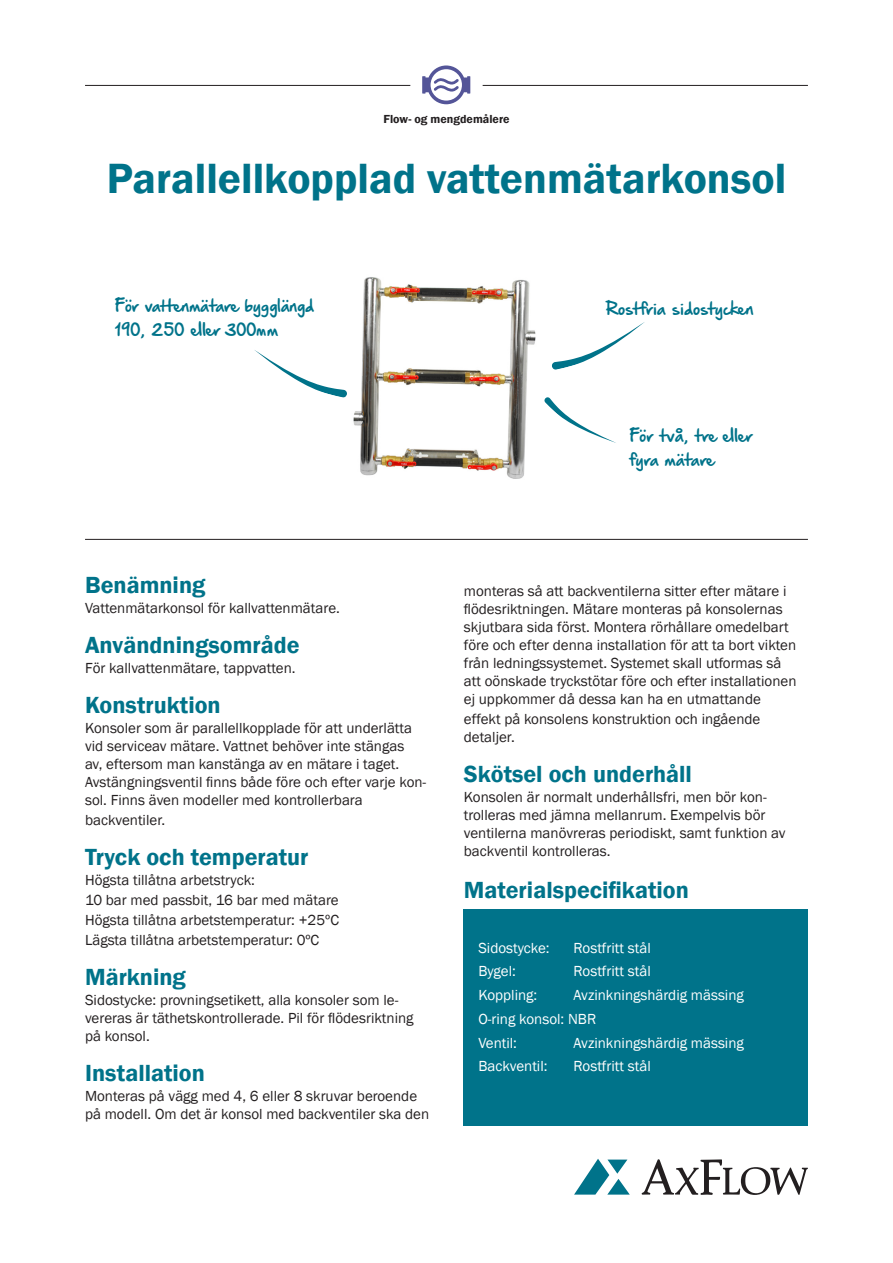
<style>
.page{position:relative;width:893px;height:1263px;background:#fff}
.page>*{position:absolute;margin:0;border:0;box-sizing:border-box;transform-origin:0 0}
.Head{font:600 43.5px "Franklin Gothic";color:#00738a}
.Datablad-avsnittsove{font:600 24px "Franklin Gothic";color:#00738a}
.Datablad-avsnitt{font:21px/24px "Hand Of Sean Pro";color:#00738a}
.Datablad-avsnitt-2{font:15px/18px "Franklin Gothic";color:#231f20}
.Datablad-faktaboks-p{font:15px "Franklin Gothic";color:#fff}
.Datablad-avsnittsove-2{font:600 12px "Franklin Gothic";color:#231f20}
</style>
<div class="page">
<hr style="left:85px;top:539px;width:723px;height:1px;background:#231f20">
<hr style="left:483px;top:85px;width:325px;height:1px;background:#231f20">
<hr style="left:85px;top:85px;width:325px;height:1px;background:#231f20">
<div style="left:463px;top:909px;width:345px;height:217px;background:#00738a"></div>
<svg style="left:574px;top:1159px;width:56px;height:35px"></svg>
<svg style="left:642px;top:1159px;width:166px;height:36px"></svg>
<svg style="left:422px;top:65px;width:48px;height:39px"></svg>
<img style="left:353px;top:277px;width:183px;height:202px">
<svg style="left:544px;top:397px;width:72px;height:46px"></svg>
<svg style="left:552px;top:322px;width:93px;height:48px"></svg>
<svg style="left:254px;top:350px;width:93px;height:48px"></svg>
<p class="Datablad-avsnittsove-2" style="left:383px;top:112px;width:128px">Flow- og mengdemålere</p>
<p class="Head" style="left:107px;top:152px;width:681px">Parallellkopplad vattenmätarkonsol</p>
<p class="Datablad-avsnitt" style="left:115px;top:293px;width:201px">För vattenmätare bygglängd<br>190, 250 eller 300mm</p>
<p class="Datablad-avsnitt" style="left:605px;top:296px;width:150px">Rostfria sidostycken</p>
<p class="Datablad-avsnitt" style="left:629px;top:422px;width:125px">För två, tre eller fyra mätare</p>
<p class="Datablad-avsnittsove" style="left:85px;top:570px;width:122px">Benämning</p>
<p class="Datablad-avsnitt-2" style="left:85px;top:599px;width:256px">Vattenmätarkonsol för kallvattenmätare.</p>
<p class="Datablad-avsnittsove" style="left:85px;top:630px;width:216px">Användningsområde</p>
<p class="Datablad-avsnitt-2" style="left:85px;top:659px;width:212px">För kallvattenmätare, tappvatten.</p>
<p class="Datablad-avsnittsove" style="left:85px;top:690px;width:137px">Konstruktion</p>
<p class="Datablad-avsnitt-2" style="left:85px;top:719px;width:343px">Konsoler som är parallellkopplade för att underlätta vid serviceav mätare. Vattnet behöver inte stängas<br>av, eftersom man kanstänga av en mätare i taget.<br>Avstängningsventil finns både före och efter varje kon&shy;sol. Finns även modeller med kontrollerbara</p>
<p class="Datablad-avsnitt-2" style="left:85px;top:811px;width:82px">backventiler.</p>
<p class="Datablad-avsnittsove" style="left:85px;top:842px;width:225px">Tryck och temperatur</p>
<p class="Datablad-avsnitt-2" style="left:85px;top:871px;width:171px">Högsta tillåtna arbetstryck:</p>
<p class="Datablad-avsnitt-2" style="left:85px;top:891px;width:255px">10 bar med passbit, 16 bar med mätare</p>
<p class="Datablad-avsnitt-2" style="left:85px;top:911px;width:255px">Högsta tillåtna arbetstemperatur: +25ºC</p>
<p class="Datablad-avsnitt-2" style="left:85px;top:932px;width:236px">Lägsta tillåtna arbetstemperatur: 0ºC</p>
<p class="Datablad-avsnittsove" style="left:85px;top:962px;width:102px">Märkning</p>
<p class="Datablad-avsnitt-2" style="left:85px;top:991px;width:330px">Sidostycke: provningsetikett, alla konsoler som le&shy;vereras är täthetskontrollerade. Pil för flödesriktning på konsol.</p>
<p class="Datablad-avsnittsove" style="left:85px;top:1058px;width:121px">Installation</p>
<p class="Datablad-avsnitt-2" style="left:85px;top:1087px;width:346px">Monteras på vägg med 4, 6 eller 8 skruvar beroende på modell. Om det är konsol med backventiler ska den</p>
<p class="Datablad-avsnitt-2" style="left:464px;top:583px;width:334px">monteras så att backventilerna sitter efter mätare i flödesriktningen. Mätare monteras på konsolernas skjutbara sida först. Montera rörhållare omedelbart före och efter denna installation för att ta bort vikten från ledningssystemet. Systemet skall utformas så att oönskade tryckstötar före och efter installationen ej uppkommer då dessa kan ha en utmattande</p>
<p class="Datablad-avsnitt-2" style="left:464px;top:711px;width:298px">effekt på konsolens konstruktion och ingående detaljer.</p>
<p class="Datablad-avsnittsove" style="left:464px;top:759px;width:230px">Skötsel och underhåll</p>
<p class="Datablad-avsnitt-2" style="left:464px;top:789px;width:323px">Konsolen är normalt underhållsfri, men bör kon&shy;trolleras med jämna mellanrum. Exempelvis bör ventilerna manövreras periodiskt, samt funktion av backventil kontrolleras.</p>
<p class="Datablad-avsnittsove" style="left:464px;top:875px;width:226px">Materialspecifikation</p>
<p class="Datablad-faktaboks-p" style="left:478px;top:938px;width:73px">Sidostycke:</p>
<p class="Datablad-faktaboks-p" style="left:574px;top:938px;width:79px">Rostfritt stål</p>
<p class="Datablad-faktaboks-p" style="left:478px;top:962px;width:39px">Bygel:</p>
<p class="Datablad-faktaboks-p" style="left:574px;top:962px;width:79px">Rostfritt stål</p>
<p class="Datablad-faktaboks-p" style="left:478px;top:986px;width:60px">Koppling:</p>
<p class="Datablad-faktaboks-p" style="left:574px;top:986px;width:172px">Avzinkningshärdig mässing</p>
<p class="Datablad-faktaboks-p" style="left:478px;top:1009px;width:119px">O-ring konsol: NBR</p>
<p class="Datablad-faktaboks-p" style="left:478px;top:1033px;width:40px">Ventil:</p>
<p class="Datablad-faktaboks-p" style="left:574px;top:1033px;width:172px">Avzinkningshärdig mässing</p>
<p class="Datablad-faktaboks-p" style="left:478px;top:1057px;width:71px">Backventil:</p>
<p class="Datablad-faktaboks-p" style="left:574px;top:1057px;width:79px">Rostfritt stål</p>
</div>
